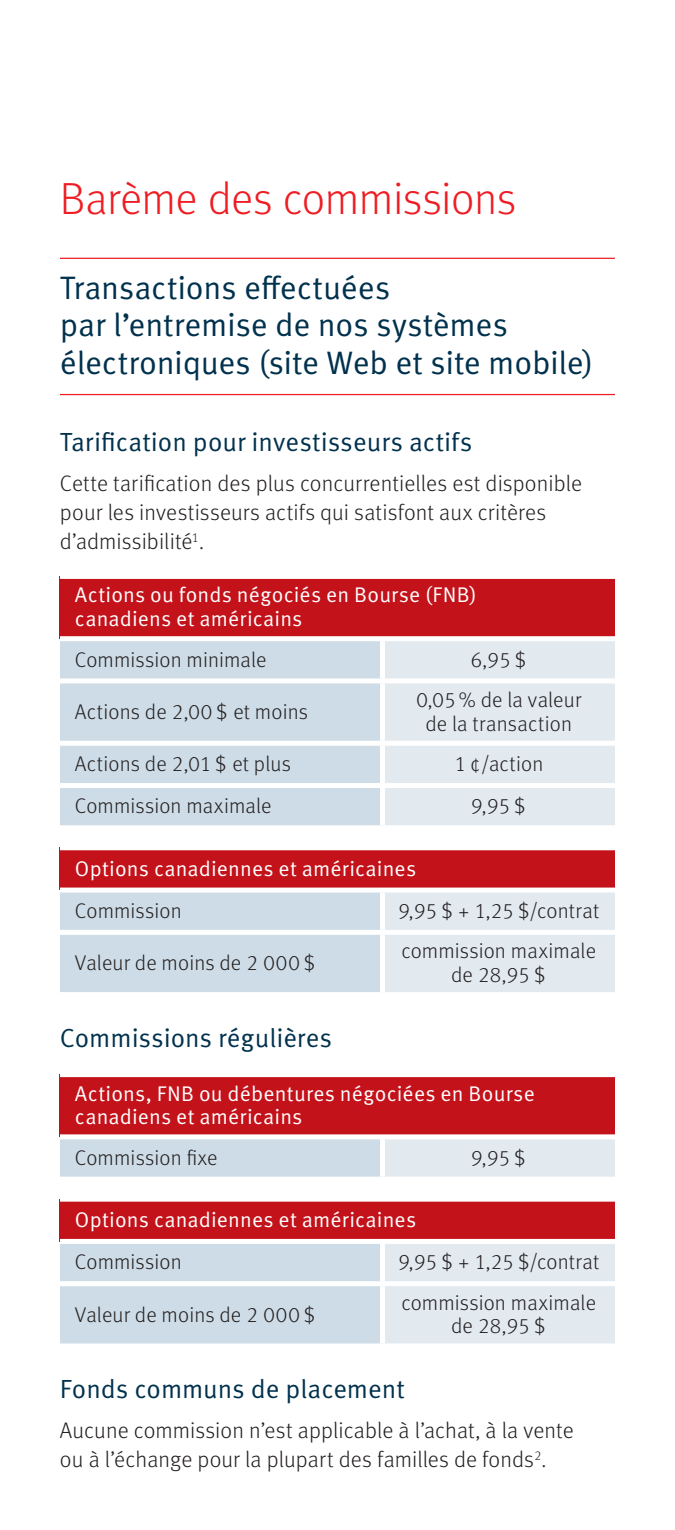
<style>
.page{position:relative;width:675px;height:1530px;background:#fff}
.page>*{position:absolute;margin:0;border:0;box-sizing:border-box;transform-origin:0 0}
.t1{font:300 45px "Meta OT";letter-spacing:-.01em;color:#ee1d23}
.t2{font:32.5px/37.5px "Meta OT Norm";letter-spacing:-.01em;color:#00314d}
.t3{font:26.25px "Meta OT Norm";color:#00314d}
.t4{font:300 22.5px/28.8px "Meta OT";letter-spacing:.005em;color:#231f20}
.t5{font:300 21.25px/23.8px "Meta OT";letter-spacing:.005em;color:#231f20;text-align:center}
.t6{font:21.25px/23.8px "Meta OT Norm";letter-spacing:.01em;color:#fff}
</style>
<div class="page">
<hr style="left:60px;top:258px;width:555px;height:1px;background:#ee1d23">
<hr style="left:60px;top:394px;width:555px;height:1px;background:#ee1d23">
<div style="left:60px;top:576px;width:555px;height:63px;background:#c4121a"></div>
<div style="left:60px;top:641px;width:320px;height:184px;background:#cddce6"></div>
<div style="left:385px;top:641px;width:230px;height:184px;background:#e2eaf0"></div>
<div style="left:60px;top:574px;width:555px;height:5px;background:#fff"></div>
<div style="left:60px;top:636px;width:555px;height:5px;background:#fff"></div>
<div style="left:60px;top:678px;width:555px;height:5px;background:#fff"></div>
<div style="left:60px;top:741px;width:555px;height:5px;background:#fff"></div>
<div style="left:60px;top:783px;width:555px;height:5px;background:#fff"></div>
<div style="left:60px;top:848px;width:555px;height:42px;background:#c4121a"></div>
<svg style="left:60px;top:893px;width:555px;height:99px;background:#d5e1ea"></svg>
<div style="left:60px;top:845px;width:555px;height:5px;background:#fff"></div>
<div style="left:60px;top:888px;width:555px;height:5px;background:#fff"></div>
<div style="left:380px;top:893px;width:5px;height:37px;background:#fff"></div>
<div style="left:60px;top:930px;width:555px;height:5px;background:#fff"></div>
<div style="left:380px;top:935px;width:5px;height:57px;background:#fff"></div>
<div style="left:60px;top:1075px;width:555px;height:62px;background:#c4121a"></div>
<div style="left:60px;top:1137px;width:322px;height:42px;background:#cddce6"></div>
<div style="left:382px;top:1137px;width:233px;height:42px;background:#e2eaf0"></div>
<div style="left:60px;top:1072px;width:555px;height:5px;background:#fff"></div>
<div style="left:60px;top:1134px;width:555px;height:5px;background:#fff"></div>
<div style="left:380px;top:1139px;width:5px;height:38px;background:#fff"></div>
<div style="left:60px;top:1177px;width:555px;height:5px;background:#fff"></div>
<div style="left:60px;top:1199px;width:555px;height:42px;background:#c4121a"></div>
<svg style="left:60px;top:1244px;width:555px;height:99px;background:#d5e1ea"></svg>
<div style="left:60px;top:1197px;width:555px;height:5px;background:#fff"></div>
<div style="left:60px;top:1239px;width:555px;height:5px;background:#fff"></div>
<div style="left:380px;top:1244px;width:5px;height:37px;background:#fff"></div>
<div style="left:60px;top:1281px;width:555px;height:5px;background:#fff"></div>
<div style="left:380px;top:1286px;width:5px;height:57px;background:#fff"></div>
<h1 class="t1" style="left:60px;top:182px;width:458px">Barème des commissions</h1>
<h2 class="t2" style="left:60px;top:271px;width:535px">Transactions effectuées<br>par l’entremise de nos systèmes électroniques (site Web et site mobile)</h2>
<p class="t3" style="left:60px;top:433px;width:414px">Tarification pour investisseurs actifs</p>
<p class="t4" style="left:60px;top:471px;width:523px">Cette tarification des plus concurrentielles est disponible pour les investisseurs actifs qui satisfont aux critères d’admissibilité<sup>1</sup>.</p>
<p class="t6" style="left:75px;top:585px;width:403px">Actions ou fonds négociés en Bourse (FNB) canadiens et américains</p>
<p class="t5" style="left:75px;top:649px;width:193px">Commission minimale</p>
<p class="t5" style="left:470px;top:649px;width:58px">6,95 $</p>
<p class="t5" style="left:75px;top:701px;width:235px">Actions de 2,00 $ et moins</p>
<p class="t5" style="left:416px;top:689px;width:167px">0,05 % de la valeur de la transaction</p>
<p class="t5" style="left:75px;top:754px;width:218px">Actions de 2,01 $ et plus</p>
<p class="t5" style="left:454px;top:754px;width:91px">1 ¢/action</p>
<p class="t5" style="left:75px;top:796px;width:198px">Commission maximale</p>
<p class="t5" style="left:471px;top:796px;width:57px">9,95 $</p>
<p class="t6" style="left:75px;top:858px;width:343px">Options canadiennes et américaines</p>
<p class="t5" style="left:75px;top:900px;width:108px">Commission</p>
<p class="t5" style="left:398px;top:900px;width:203px">9,95 $ + 1,25 $/contrat</p>
<p class="t5" style="left:75px;top:953px;width:243px">Valeur de moins de 2 000 $</p>
<p class="t5" style="left:401px;top:941px;width:196px">commission maximale de 28,95 $</p>
<p class="t3" style="left:60px;top:1028px;width:274px">Commissions régulières</p>
<p class="t6" style="left:75px;top:1083px;width:461px">Actions, FNB ou débentures négociées en Bourse canadiens et américains</p>
<p class="t5" style="left:75px;top:1147px;width:144px">Commission fixe</p>
<p class="t5" style="left:471px;top:1147px;width:57px">9,95 $</p>
<p class="t6" style="left:75px;top:1209px;width:343px">Options canadiennes et américaines</p>
<p class="t5" style="left:75px;top:1252px;width:108px">Commission</p>
<p class="t5" style="left:398px;top:1252px;width:203px">9,95 $ + 1,25 $/contrat</p>
<p class="t5" style="left:75px;top:1304px;width:243px">Valeur de moins de 2 000 $</p>
<p class="t5" style="left:401px;top:1292px;width:196px">commission maximale de 28,95 $</p>
<p class="t3" style="left:60px;top:1380px;width:346px">Fonds communs de placement</p>
<p class="t4" style="left:60px;top:1418px;width:515px">Aucune commission n’est applicable à l’achat, à la vente ou à l’échange pour la plupart des familles de fonds<sup>2</sup>.</p>
</div>
